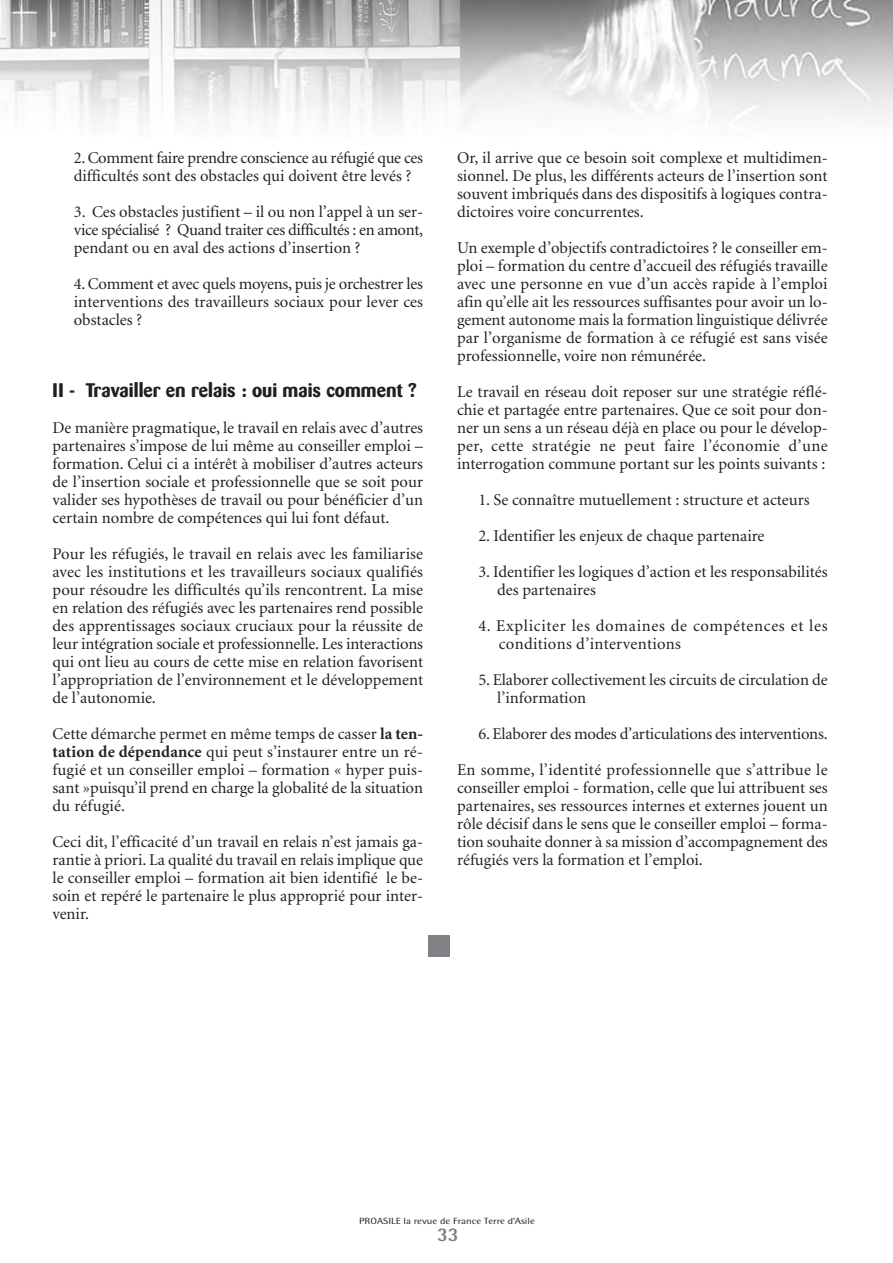
<style>
.page{position:relative;width:893px;height:1263px;background:#fff}
.page>*{position:absolute;margin:0;border:0;box-sizing:border-box;transform-origin:0 0}
.t1{font:700 19.5px "Barmeno";color:#231f20}
.t2{font:800 19.5px "Rotis Semi Sans";color:#808285}
.t3{font:16.5px/18px "Minion";color:#231f20;text-align:justify}
.t4{font:16.5px/18px "Minion";letter-spacing:.04em;color:#231f20}
.t5{font:9px "Rotis Semi Sans";color:#231f20;scale:1.2 1}
.s1{font-weight:700}
</style>
<div class="page">
<img style="left:0;top:0;width:893px;height:125px">
<div style="left:429px;top:935px;width:21px;height:22px;background:#808285"></div>
<p class="t3" style="left:74px;top:150px;width:351px">2. Comment faire prendre conscience au réfugié que ces difficultés sont des obstacles qui doivent être levés ?</p>
<p class="t3" style="left:74px;top:204px;width:351px">3. Ces obstacles justifient – il ou non l’appel à un ser&shy;vice spécialisé ? Quand traiter ces difficultés : en amont, pendant ou en aval des actions d’insertion ?</p>
<p class="t3" style="left:74px;top:276px;width:351px">4. Comment et avec quels moyens, puis je orchestrer les interventions des travailleurs sociaux pour lever ces obstacles ?</p>
<p class="t1" style="left:53px;top:380px;width:366px">II - Travailler en relais : oui mais comment ?</p>
<p class="t3" style="left:53px;top:420px;width:372px">De manière pragmatique, le travail en relais avec d’autres partenaires s’impose de lui même au conseiller emploi – formation. Celui ci a intérêt à mobiliser d’autres acteurs de l’insertion sociale et professionnelle que se soit pour valider ses hypothèses de travail ou pour bénéficier d’un certain nombre de compétences qui lui font défaut.</p>
<p class="t3" style="left:53px;top:546px;width:372px">Pour les réfugiés, le travail en relais avec les familiarise avec les institutions et les travailleurs sociaux qualifiés pour résoudre les difficultés qu’ils rencontrent. La mise en relation des réfugiés avec les partenaires rend possible des apprentissages sociaux cruciaux pour la réussite de leur intégration sociale et professionnelle. Les interactions qui ont lieu au cours de cette mise en relation favorisent l’appropriation de l’environnement et le développement de l’autonomie.</p>
<p class="t3" style="left:53px;top:726px;width:372px">Cette démarche permet en même temps de casser <span class="s1">la ten&shy;tation de dépendance</span> qui peut s’instaurer entre un ré&shy;fugié et un conseiller emploi – formation « hyper puis&shy;sant »puisqu’il prend en charge la globalité de la situation du réfugié.</p>
<p class="t3" style="left:52px;top:834px;width:372px">Ceci dit, l’efficacité d’un travail en relais n’est jamais ga&shy;rantie à priori. La qualité du travail en relais implique que le conseiller emploi – formation ait bien identifié le be&shy;soin et repéré le partenaire le plus approprié pour inter&shy;venir.</p>
<p class="t3" style="left:457px;top:150px;width:372px">Or, il arrive que ce besoin soit complexe et multidimen&shy;sionnel. De plus, les différents acteurs de l’insertion sont souvent imbriqués dans des dispositifs à logiques contra&shy;dictoires voire concurrentes.</p>
<p class="t3" style="left:457px;top:240px;width:372px">Un exemple d’objectifs contradictoires ? le conseiller em&shy;ploi – formation du centre d’accueil des réfugiés travaille avec une personne en vue d’un accès rapide à l’emploi afin qu’elle ait les ressources suffisantes pour avoir un lo&shy;gement autonome mais la formation linguistique délivrée par l’organisme de formation à ce réfugié est sans visée professionnelle, voire non rémunérée.</p>
<p class="t3" style="left:457px;top:384px;width:372px">Le travail en réseau doit reposer sur une stratégie réflé&shy;chie et partagée entre partenaires. Que ce soit pour don&shy;ner un sens a un réseau déjà en place ou pour le dévelop&shy;per, cette stratégie ne peut faire l’économie d’une interrogation commune portant sur les points suivants :</p>
<p class="t3" style="left:478px;top:492px;width:333px">1. Se connaître mutuellement : structure et acteurs</p>
<p class="t3" style="left:478px;top:528px;width:288px">2. Identifier les enjeux de chaque partenaire</p>
<p class="t3" style="left:497px;top:564px;width:332px;text-indent:-19px">3. Identifier les logiques d’action et les responsabilités des partenaires</p>
<p class="t4" style="left:499px;top:618px;width:330px;text-indent:-21px">4. Expliciter les domaines de compétences et les conditions d’interventions</p>
<p class="t3" style="left:497px;top:672px;width:332px;text-indent:-19px">5. Elaborer collectivement les circuits de circulation de l’information</p>
<p class="t3" style="left:457px;top:717px;width:372px;line-height:36px;text-align:right">6. Elaborer des modes d’articulations des interventions.<br>En somme, l’identité professionnelle que s’attribue le</p>
<p class="t3" style="left:457px;top:780px;width:372px">conseiller emploi - formation, celle que lui attribuent ses partenaires, ses ressources internes et externes jouent un rôle décisif dans le sens que le conseiller emploi – forma&shy;tion souhaite donner à sa mission d’accompagnement des réfugiés vers la formation et l’emploi.</p>
<p class="t5" style="left:359px;top:1218px;width:148px">PROASILE la revue de France Terre d’Asile</p>
<p class="t2" style="left:437px;top:1228px;width:23px">33</p>
<p class="t2" style="left:437px;top:1228px;width:23px">16</p>
</div>
